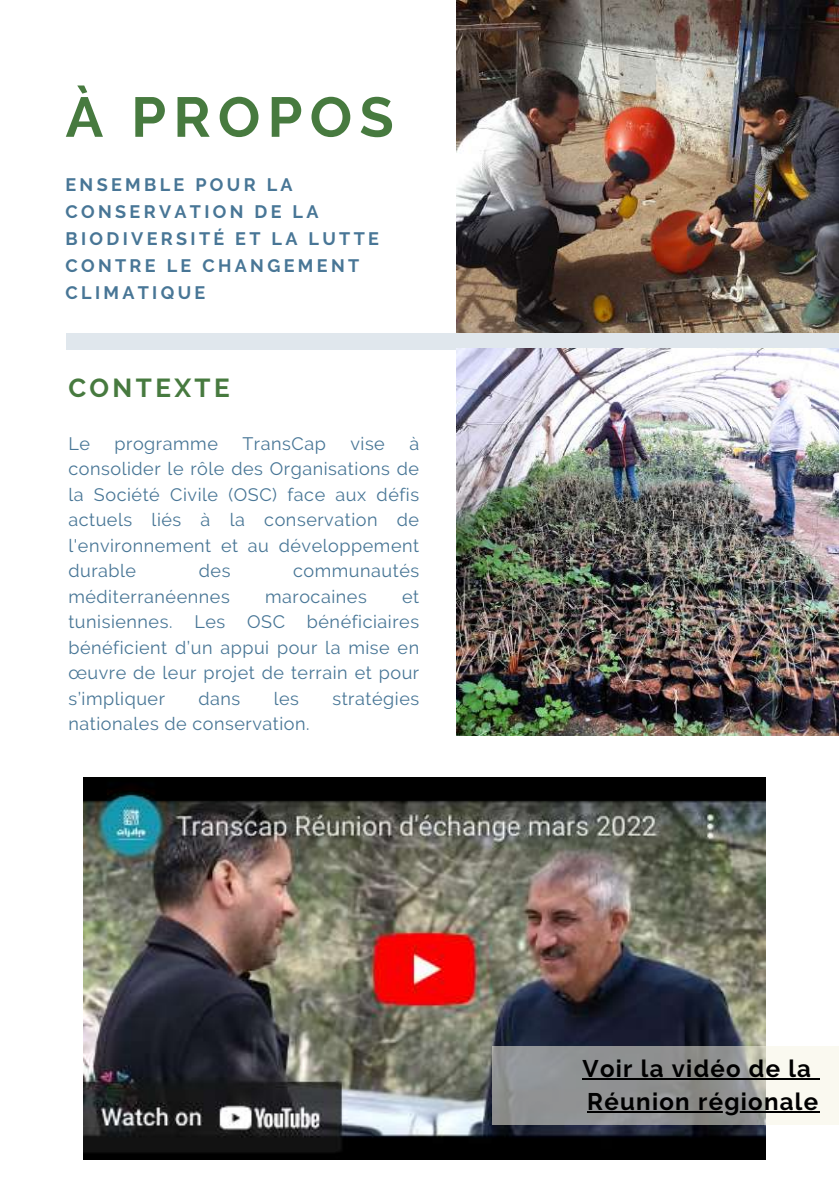
<style>
.page{position:relative;width:839px;height:1191px;background:#fff}
.page>*{position:absolute;margin:0;border:0;box-sizing:border-box;transform-origin:0 0}
.t1{font:700 56px "Raleway";letter-spacing:.13em;color:#477a3f}
.t2{font:700 26px "Raleway";letter-spacing:.13em;color:#477a3f}
.t3{font:700 24px/33px "Raleway";letter-spacing:.055em;color:#000}
.t4{font:18px/25.6px "Raleway";letter-spacing:.03em;color:#487696;text-align:justify}
.t5{font:700 18px/27px "Raleway";letter-spacing:.185em;color:#487696}
</style>
<div class="page">
<img style="left:456px;top:0;width:382px;height:736px">
<div style="left:67px;top:333px;width:771px;height:17px;background:#e0e7ed"></div>
<img style="left:84px;top:778px;width:681px;height:382px">
<svg style="left:491px;top:1047px;width:347px;height:78px;fill:#919394"></svg>
<hr style="left:582px;top:1078px;width:230px;height:2px;background:#000">
<svg style="left:812px;top:1078px;width:7px;height:2px"></svg>
<hr style="left:587px;top:1111px;width:232px;height:2px;background:#000">
<h1 class="t1" style="left:65px;top:84px;width:330px">À PROPOS</h1>
<p class="t5" style="left:65px;top:171px;width:315px">ENSEMBLE POUR LA<br>CONSERVATION DE LA<br>BIODIVERSITÉ ET LA LUTTE<br>CONTRE LE CHANGEMENT<br>CLIMATIQUE</p>
<h2 class="t2" style="left:68px;top:372px;width:163px">CONTEXTE</h2>
<p class="t4" style="left:68px;top:430px;width:352px;text-indent:341px">à consolider le rôle des Organisations de la Société Civile (OSC) face aux défis actuels liés à la conservation de l'environnement et au développement durable</p>
<p class="t4" style="left:68px;top:430px;width:23px">Le</p>
<p class="t4" style="left:114px;top:430px;width:105px">programme</p>
<p class="t4" style="left:242px;top:430px;width:85px">TransCap</p>
<p class="t4" style="left:350px;top:430px;width:36px">vise</p>
<p class="t4" style="left:199px;top:558px;width:33px">des</p>
<p class="t4" style="left:293px;top:558px;width:128px">communautés</p>
<p class="t4" style="left:68px;top:583px;width:163px">méditerranéennes</p>
<p class="t4" style="left:265px;top:583px;width:103px">marocaines</p>
<p class="t4" style="left:68px;top:583px;width:352px;text-indent:333px">et tunisiennes. Les OSC bénéficiaires bénéficient d’un appui pour la mise en œuvre de leur projet de terrain et pour s’impliquer</p>
<p class="t4" style="left:198px;top:685px;width:43px">dans</p>
<p class="t4" style="left:274px;top:685px;width:27px">les</p>
<p class="t4" style="left:332px;top:685px;width:88px">stratégies</p>
<p class="t4" style="left:68px;top:711px;width:243px">nationales de conservation.</p>
<h3 class="t3" style="left:582px;top:1052px;width:237px">Voir la vidéo de la<br>Réunion régionale</h3>
</div>
